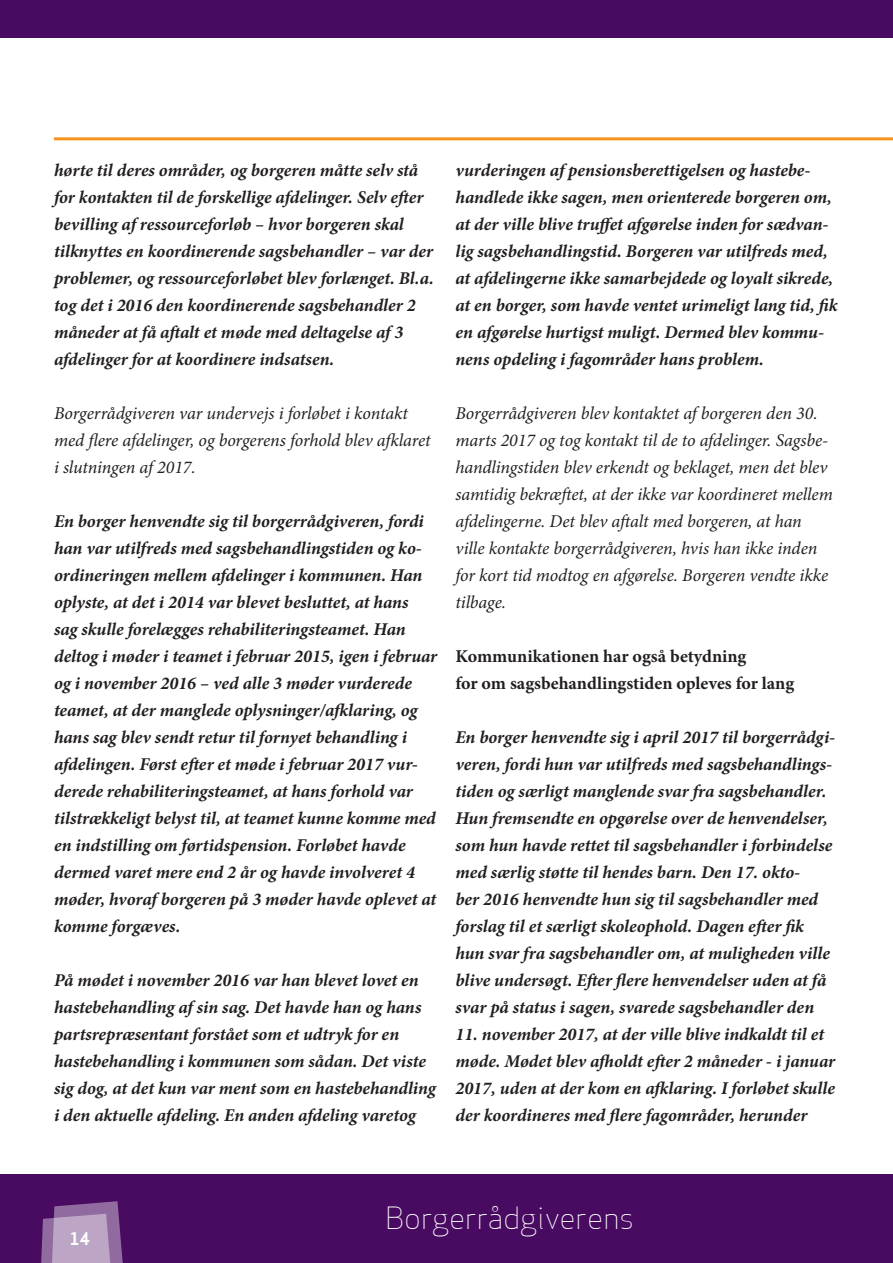
<style>
.page{position:relative;width:893px;height:1263px;background:#fff}
.page>*{position:absolute;margin:0;border:0;box-sizing:border-box;transform-origin:0 0}
.t1{font:30px "Apex Sans Light T";color:#fff}
.t2{font:italic 700 18px/27px "Minion Pro";letter-spacing:-.005em;color:#231f20}
.t3{font:italic 18px/27px "Minion Pro";letter-spacing:-.005em;color:#231f20}
.t4{font:700 18px/27px "Minion Pro";color:#231f20}
.t5{font:16.8px "Apex Sans Bold T";color:#fff}
</style>
<div class="page">
<div style="left:0;top:1175px;width:893px;height:88px;background:#490a62"></div>
<div style="left:0;top:0;width:893px;height:38px;background:#490a62"></div>
<svg style="left:41px;top:1201px;width:82px;height:62px;background:#9e7cab"></svg>
<hr style="left:54px;top:137px;width:839px;height:3px;background:#f7931d">
<p class="t2" style="left:54px;top:156px;width:381px">hørte til deres områder, og borgeren måtte selv stå for kontakten til de forskellige afdelinger. Selv efter bevilling af ressourceforløb – hvor borgeren skal tilknyttes en koordinerende sagsbehandler – var der problemer, og ressourceforløbet blev forlænget. Bl.a. tog det i 2016 den koordinerende sagsbehandler 2 måneder at få aftalt et møde med deltagelse af 3 afdelinger for at koordinere indsatsen.</p>
<p class="t3" style="left:54px;top:399px;width:378px">Borgerrådgiveren var undervejs i forløbet i kontakt med flere afdelinger, og borgerens forhold blev afklaret i slutningen af 2017.</p>
<p class="t2" style="left:54px;top:507px;width:385px">En borger henvendte sig til borgerrådgiveren, fordi han var utilfreds med sagsbehandlingstiden og ko&shy;ordineringen mellem afdelinger i kommunen. Han oplyste, at det i 2014 var blevet besluttet, at hans<br>sag skulle forelægges rehabiliteringsteamet. Han deltog i møder i teamet i februar 2015, igen i februar og i november 2016 – ved alle 3 møder vurderede teamet, at der manglede oplysninger/afklaring, og hans sag blev sendt retur til fornyet behandling i afdelingen. Først efter et møde i februar 2017 vur&shy;derede rehabiliteringsteamet, at hans forhold var tilstrækkeligt belyst til, at teamet kunne komme med en indstilling om førtidspension. Forløbet havde dermed varet mere end 2 år og havde involveret 4 møder, hvoraf borgeren på 3 møder havde oplevet at komme forgæves.</p>
<p class="t2" style="left:54px;top:966px;width:383px">På mødet i november 2016 var han blevet lovet en hastebehandling af sin sag. Det havde han og hans partsrepræsentant forstået som et udtryk for en hastebehandling i kommunen som sådan. Det viste sig dog, at det kun var ment som en hastebehandling i den aktuelle afdeling. En anden afdeling varetog</p>
<p class="t2" style="left:455px;top:156px;width:384px">vurderingen af pensionsberettigelsen og hastebe&shy;handlede ikke sagen, men orienterede borgeren om, at der ville blive truffet afgørelse inden for sædvan&shy;lig sagsbehandlingstid. Borgeren var utilfreds med, at afdelingerne ikke samarbejdede og loyalt sikrede, at en borger, som havde ventet urimeligt lang tid, fik en afgørelse hurtigst muligt. Dermed blev kommu&shy;nens opdeling i fagområder hans problem.</p>
<p class="t3" style="left:455px;top:399px;width:379px">Borgerrådgiveren blev kontaktet af borgeren den 30. marts 2017 og tog kontakt til de to afdelinger. Sagsbe&shy;handlingstiden blev erkendt og beklaget, men det blev samtidig bekræftet, at der ikke var koordineret mellem afdelingerne. Det blev aftalt med borgeren, at han ville kontakte borgerrådgiveren, hvis han ikke inden for kort tid modtog en afgørelse. Borgeren vendte ikke tilbage.</p>
<p class="t4" style="left:455px;top:642px;width:340px">Kommunikationen har også betydning<br>for om sagsbehandlingstiden opleves for lang</p>
<p class="t2" style="left:455px;top:723px;width:381px">En borger henvendte sig i april 2017 til borgerrådgi&shy;veren, fordi hun var utilfreds med sagsbehandlings&shy;tiden og særligt manglende svar fra sagsbehandler.<br>Hun fremsendte en opgørelse over de henvendelser, som hun havde rettet til sagsbehandler i forbindelse med særlig støtte til hendes barn. Den 17. okto-<br>ber 2016 henvendte hun sig til sagsbehandler med forslag til et særligt skoleophold. Dagen efter fik hun svar fra sagsbehandler om, at muligheden ville blive undersøgt. Efter flere henvendelser uden at få svar på status i sagen, svarede sagsbehandler den</p>
<p class="t2" style="left:455px;top:1020px;width:381px">11. november 2017, at der ville blive indkaldt til et møde. Mødet blev afholdt efter 2 måneder - i januar 2017, uden at der kom en afklaring. I forløbet skulle der koordineres med flere fagområder, herunder</p>
<p class="t5" style="left:70px;top:1228px;width:22px">14</p>
<h1 class="t1" style="left:386px;top:1198px;width:250px">Borgerrådgiverens</h1>
</div>
